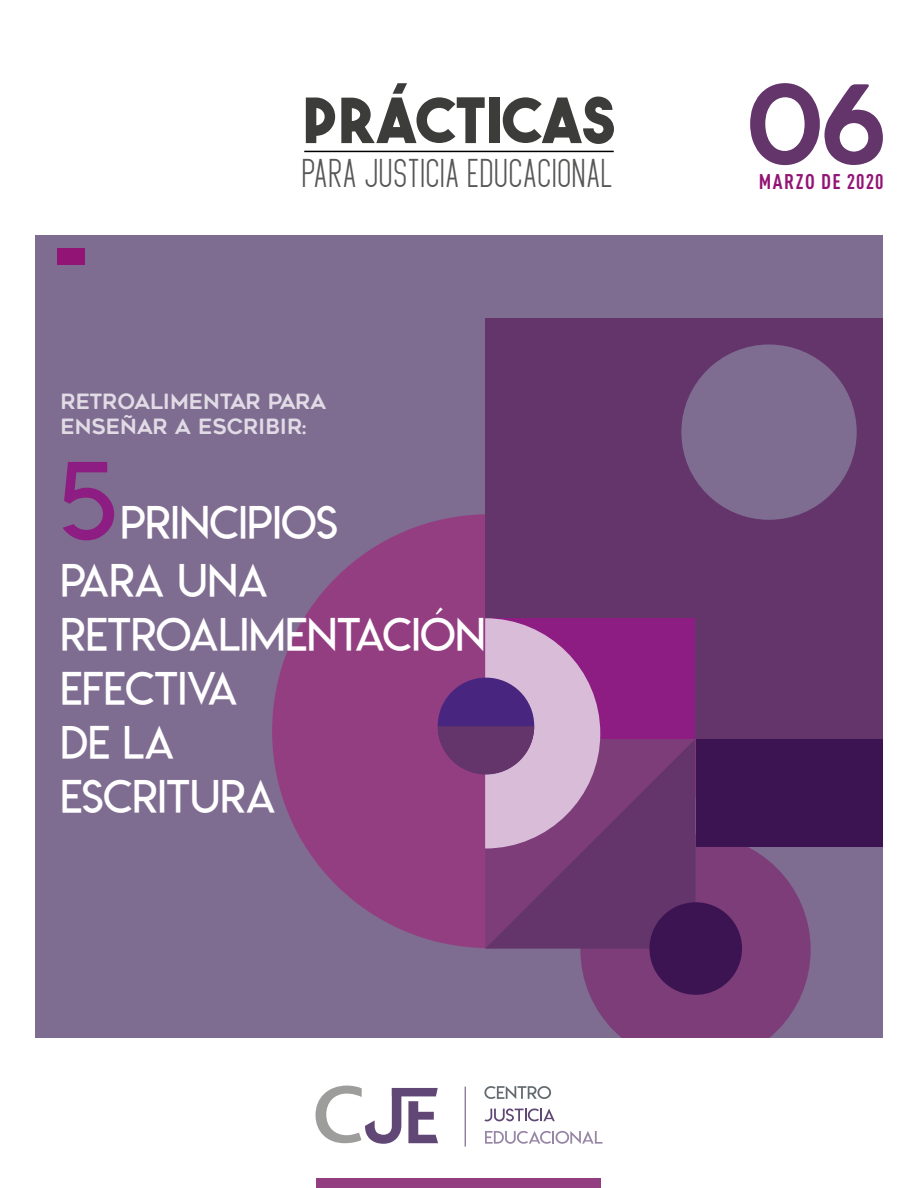
<style>
.page{position:relative;width:918px;height:1188px;background:#fff}
.page>*{position:absolute;margin:0;border:0;box-sizing:border-box;transform-origin:0 0}
.t1{font:108px "Lemon Milklight";color:#8d1d82}
.t2{font:62.1px "The Bold Font";color:#3c3c3b}
.t3{font:45px/54px "Lemon Milklight";color:#fff}
.t4{font:37.5px "Megan June";letter-spacing:-.005em;color:#575756}
.t5{font:21px/25.2px "Geometos Rounded";color:#e0dbe5}
.t6{font:700 condensed 21px "DIN Pro";letter-spacing:.07em;color:#921576}
.s1{font-family:"Geometos Rounded";font-size:108px;color:#63356b}
</style>
<div class="page">
<div style="left:35px;top:236px;width:848px;height:802px;background:#7f6c91"></div>
<div style="left:57px;top:248px;width:28px;height:17px;background:#921576"></div>
<div style="left:317px;top:1178px;width:284px;height:10px;background:#943e82"></div>
<hr style="left:304px;top:151px;width:310px;height:1px;background:#000">
<svg style="left:484px;top:1086px;width:67px;height:13px"></svg>
<svg style="left:484px;top:1108px;width:71px;height:13px"></svg>
<svg style="left:485px;top:1131px;width:117px;height:13px"></svg>
<hr style="left:465px;top:1087px;width:1px;height:60px;background:#614775">
<svg style="left:316px;top:1086px;width:122px;height:58px"></svg>
<div style="left:272px;top:514px;width:434px;height:434px;background:#943e82;border-radius:50%"></div>
<div style="left:485px;top:318px;width:398px;height:421px;background:#63356b"></div>
<div style="left:681px;top:344px;width:176px;height:176px;background:#7f6c91;border-radius:50%"></div>
<svg style="left:580px;top:834px;width:231px;height:204px;fill:#7c3d79"></svg>
<div style="left:696px;top:739px;width:187px;height:108px;background:#3c1452"></div>
<svg style="left:485px;top:739px;width:210px;height:210px;background:#6b376f"></svg>
<div style="left:485px;top:618px;width:210px;height:121px;background:#8d1d82"></div>
<svg style="left:438px;top:618px;width:162px;height:231px"></svg>
<div style="left:649px;top:902px;width:93px;height:93px;background:#3c1452;border-radius:50%"></div>
<h2 class="t2" style="left:303px;top:81px;width:587px">PRÁCTICAS <span class="s1">06</span></h2>
<p class="t6" style="left:759px;top:166px;width:126px">MARZO DE 2020</p>
<p class="t4" style="left:303px;top:154px;width:313px">PARA JUSTICIA EDUCACIONAL</p>
<p class="t5" style="left:61px;top:389px;width:267px">RETROALIMENTAR PARA<br>ENSEÑAR A ESCRIBIR:</p>
<h1 class="t1" style="left:61px;top:435px;width:58px">5</h1>
<p class="t3" style="left:61px;top:494px;width:279px;line-height:57.9px;text-indent:60px">PRINCIPIOS<br>PARA UNA</p>
<p class="t3" style="left:61px;top:608px;width:427px">RETROALIMENTACIÓN<br>EFECTIVA<br>DE LA<br>ESCRITURA</p>
</div>
